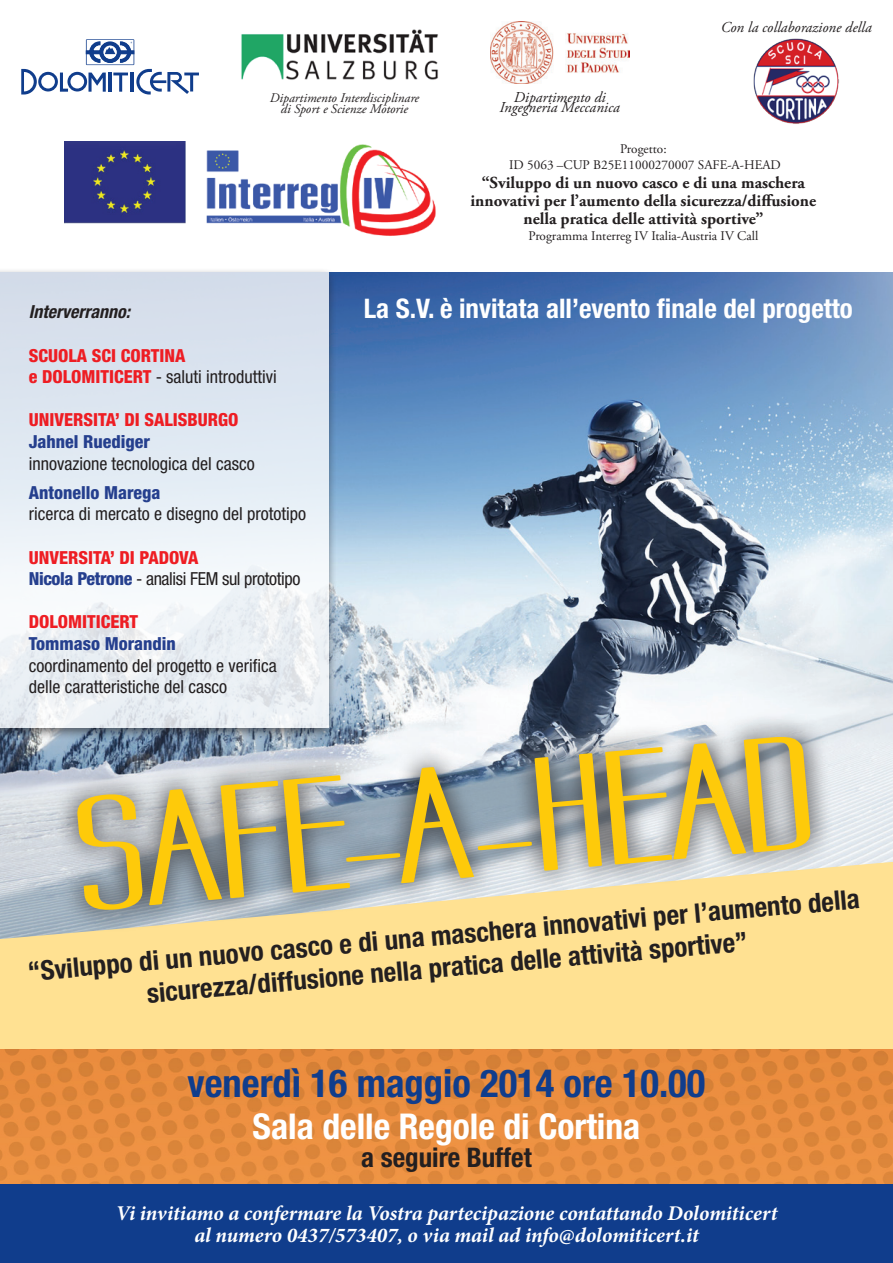
<style>
.page{position:relative;width:893px;height:1263px;background:#fff}
.page>*{position:absolute;margin:0;border:0;box-sizing:border-box;transform-origin:0 0}
.t1{font:700 condensed 38.55px "Helvetica Neue LT Std";color:#103d8c}
.t2{font:700 condensed 35.55px "Helvetica Neue LT Std";color:#fff}
.t3{font:700 condensed 27px/32.4px "Helvetica Neue LT Std";color:#231f20;text-align:center}
.t4{font:700 condensed 27px "Helvetica Neue LT Std";color:#fff}
.t5{font:italic 700 21px/22.2px "Minion Pro";letter-spacing:-.005em;color:#fff;text-align:center}
.t6{font:condensed 18px/21.6px "Helvetica Neue LT Std";color:#231f20}
.t7{font:800 condensed 18px/21.6px "Helvetica Neue LT Std";color:#ee1d23}
.t8{font:condensed 18px/21.6px "Helvetica Neue LT Std";letter-spacing:-.02em;color:#231f20}
.t9{font:800 condensed 18px "Helvetica Neue LT Std";color:#253f8e}
.t10{font:italic 700 condensed 18px "Helvetica Neue LT Std";color:#231f20}
.t11{font:700 16.8px/18.5px "Adobe Garamond Pro";color:#231f20;text-align:center}
.t12{font:italic 15.15px "Adobe Garamond Pro";color:#231f20}
.t13{font:13.2px/15.9px "Adobe Garamond Pro";color:#231f20;text-align:center}
.t14{font:italic 13.2px/10.5px "Adobe Garamond Pro";color:#231f20;text-align:center}
.s1{font-weight:400;color:#231f20}
.s2{font-weight:800;color:#ee1d23}
.s3{font-weight:800;color:#253f8e}
</style>
<div class="page">
<img style="left:0;top:272px;width:893px;height:590px">
<div style="left:0;top:862px;width:893px;height:187px;background:#ffe192"></div>
<img style="left:0;top:1049px;width:893px;height:135px">
<img style="left:206px;top:144px;width:230px;height:92px">
<img style="left:64px;top:153px;width:121px;height:71px">
<div style="left:0;top:1184px;width:893px;height:79px;background:#103d8c"></div>
<div style="left:0;top:0;width:256px;height:153px;background:#fff"></div>
<svg style="left:21px;top:39px;width:178px;height:56px"></svg>
<img style="left:241px;top:29px;width:197px;height:51px">
<img style="left:490px;top:21px;width:139px;height:63px">
<img style="left:753px;top:38px;width:86px;height:86px">
<div style="left:0;top:267px;width:337px;height:473px;background:#231f20;opacity:.75"></div>
<svg style="left:0;top:272px;width:328px;height:455px;fill:#e3ebf3"></svg>
<svg style="left:54px;top:714px;width:779px;height:219px;background:#d4cfb8"></svg>
<svg style="left:76px;top:736px;width:735px;height:175px;background:#bcb794"></svg>
<p class="t14" style="left:270px;top:93px;width:151px">Dipartimento Interdisciplinare di Sport e Scienze Motorie</p>
<p class="t12" style="left:514px;top:88px;width:93px">Dipartimento di</p>
<p class="t12" style="left:499px;top:99px;width:122px">Ingegneria Meccanica</p>
<p class="t12" style="left:721px;top:19px;width:153px">Con la collaborazione della</p>
<p class="t13" style="left:509px;top:142px;width:273px">Progetto:<br>ID 5063 –CUP B25E11000270007 SAFE-A-HEAD</p>
<p class="t11" style="left:470px;top:173px;width:347px">“Sviluppo di un nuovo casco e di una maschera innovativi per l’aumento della sicurezza/diffusione nella pratica delle attività sportive”</p>
<p class="t13" style="left:528px;top:229px;width:231px">Programma Interreg IV Italia-Austria IV Call</p>
<p class="t10" style="left:29px;top:301px;width:103px">Interverranno:</p>
<p class="t4" style="left:364px;top:292px;width:491px">La S.V. è invitata all’evento finale del progetto</p>
<p class="t7" style="left:29px;top:344px;width:250px">SCUOLA SCI CORTINA<br>e DOLOMITICERT <span class="s1">- saluti introduttivi</span></p>
<p class="t7" style="left:29px;top:409px;width:211px">UNIVERSITA’ DI SALISBURGO</p>
<p class="t9" style="left:29px;top:430px;width:123px">Jahnel Ruediger</p>
<p class="t6" style="left:29px;top:452px;width:228px">innovazione tecnologica del casco</p>
<p class="t9" style="left:29px;top:481px;width:133px">Antonello Marega</p>
<p class="t6" style="left:29px;top:503px;width:279px">ricerca di mercato e disegno del prototipo</p>
<p class="t8" style="left:29px;top:546px;width:273px"><span class="s2">UNVERSITA’ DI PADOVA<br></span><span class="s3">Nicola Petrone</span> - analisi FEM sul prototipo</p>
<p class="t7" style="left:29px;top:611px;width:111px">DOLOMITICERT</p>
<p class="t9" style="left:29px;top:632px;width:149px">Tommaso Morandin</p>
<p class="t6" style="left:29px;top:654px;width:250px">coordinamento del progetto e verifica delle caratteristiche del casco</p>
<p class="t3" style="left:27px;top:955px;width:836px;rotate:-5deg">“Sviluppo di un nuovo casco e di una maschera innovativi per l’aumento della sicurezza/diffusione nella pratica delle attività sportive”</p>
<h1 class="t1" style="left:188px;top:1060px;width:519px">venerdì 16 maggio 2014 ore 10.00</h1>
<h2 class="t2" style="left:253px;top:1105px;width:389px">Sala delle Regole di Cortina</h2>
<p class="t3" style="left:361px;top:1141px;width:172px">a seguire Buffet</p>
<p class="t5" style="left:116px;top:1202px;width:663px">Vi invitiamo a confermare la Vostra partecipazione contattando Dolomiticert al numero 0437/573407, o via mail ad info@dolomiticert.it</p>
</div>
